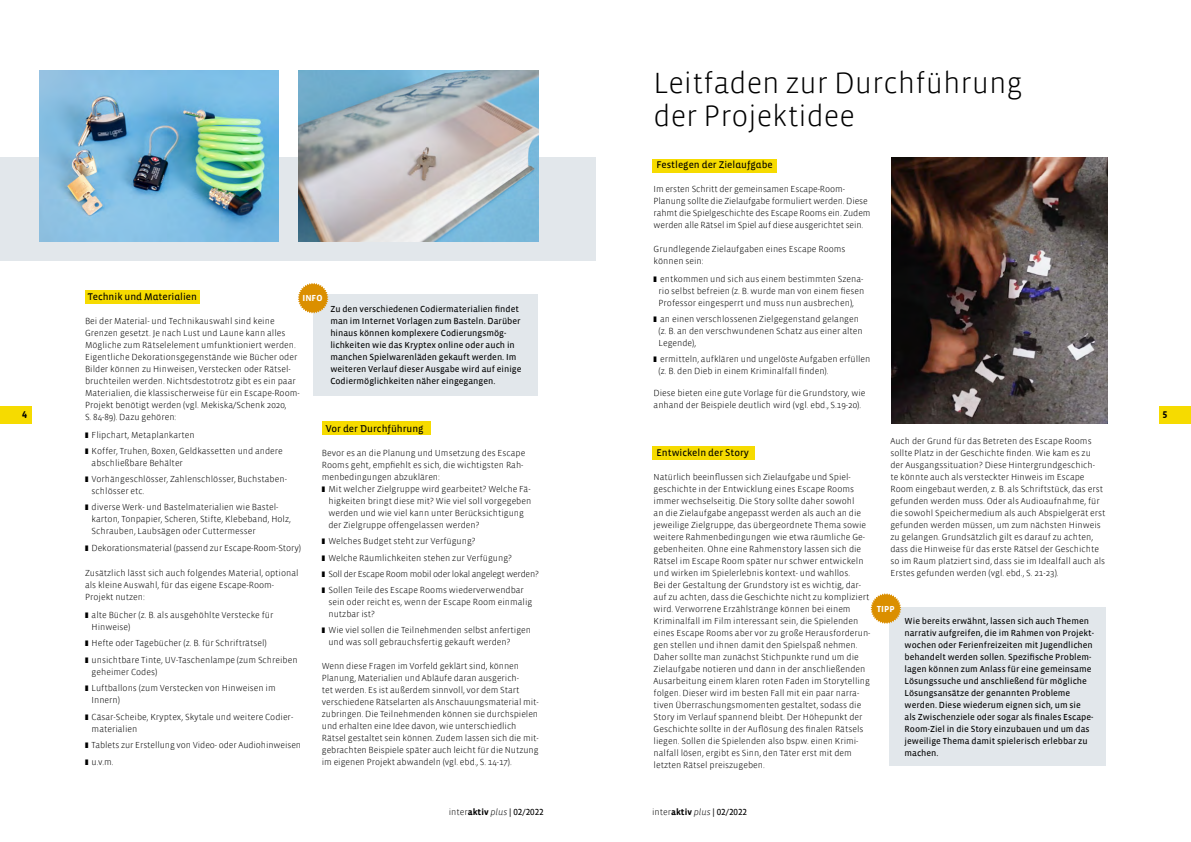
<style>
.page{position:relative;width:1191px;height:842px;background:#fff}
.page>*{position:absolute;margin:0;border:0;box-sizing:border-box;transform-origin:0 0}
.t1{font:300 30px/33px "Vista Sans";color:#000}
.t2{font:10px "Vista Sans Alt Reg";color:#000}
.t3{font:700 10px "Vista Sans Alt";color:#000}
.t4{font:300 9px/12px "Vista Sans";color:#000}
.t5{font:9px/12px "Vista Sans Reg";color:#000}
.t6{font:9px "Vista Sans Alt Reg";color:#000}
.t7{font:700 9px "Vista Sans";color:#fff}
.s1{font-family:"Vista Sans";font-weight:300}
.s2{font-family:"Vista Sans";font-weight:700}
.s3{font-family:"Vista Sans Alt Light Ita"}
</style>
<div class="page">
<div style="left:1159px;top:406px;width:32px;height:18px;background:#f6db00"></div>
<div style="left:85px;top:291px;width:114px;height:13px;background:#f6db00"></div>
<div style="left:322px;top:422px;width:108px;height:13px;background:#f6db00"></div>
<div style="left:652px;top:159px;width:125px;height:13px;background:#f6db00"></div>
<div style="left:652px;top:446px;width:102px;height:14px;background:#f6db00"></div>
<div style="left:314px;top:295px;width:224px;height:101px;background:#e2e7eb"></div>
<div style="left:0;top:157px;width:595px;height:104px;background:#e2e7eb"></div>
<div style="left:0;top:406px;width:31px;height:18px;background:#f6db00"></div>
<img style="left:40px;top:71px;width:239px;height:170px">
<img style="left:298px;top:71px;width:241px;height:170px">
<svg style="left:298px;top:283px;width:30px;height:30px"></svg>
<div style="left:889px;top:607px;width:216px;height:159px;background:#e2e7eb"></div>
<svg style="left:870px;top:593px;width:31px;height:31px"></svg>
<img style="left:891px;top:157px;width:216px;height:267px">
<h1 class="t1" style="left:653px;top:67px;width:371px">Leitfaden zur Durchführung der Projektidee</h1>
<p class="t2" style="left:656px;top:160px;width:118px">Festlegen der Zielaufgabe</p>
<p class="t4" style="left:653px;top:183px;width:218px">Im ersten Schritt der gemeinsamen Escape-Room-Planung sollte die Zielaufgabe formuliert werden. Diese rahmt die Spielgeschichte des Escape Rooms ein. Zudem werden alle Rätsel im Spiel auf diese ausgerichtet sein.</p>
<p class="t4" style="left:653px;top:243px;width:193px">Grundlegende Zielaufgaben eines Escape Rooms können sein:</p>
<p class="t4" style="left:658px;top:273px;width:207px;text-align:justify">entkommen und sich aus einem bestimmten Szena&shy;rio selbst befreien (z. B. wurde man von einem fiesen Professor eingesperrt und muss nun ausbrechen),</p>
<p class="t4" style="left:658px;top:313px;width:206px">an einen verschlossenen Zielgegenstand gelangen (z. B. an den verschwundenen Schatz aus einer alten<br>Legende),</p>
<p class="t4" style="left:658px;top:353px;width:213px">ermitteln, aufklären und ungelöste Aufgaben erfüllen (z. B. den Dieb in einem Kriminalfall finden).</p>
<p class="t4" style="left:653px;top:387px;width:213px">Diese bieten eine gute Vorlage für die Grundstory, wie anhand der Beispiele deutlich wird (vgl. ebd., S.19-20).</p>
<p class="t2" style="left:656px;top:448px;width:94px">Entwickeln der Story</p>
<p class="t4" style="left:653px;top:471px;width:218px">Natürlich beeinflussen sich Zielaufgabe und Spiel&shy;geschichte in der Entwicklung eines Escape Rooms immer wechselseitig. Die Story sollte daher sowohl<br>an die Zielaufgabe angepasst werden als auch an die jeweilige Zielgruppe, das übergeordnete Thema sowie weitere Rahmenbedingungen wie etwa räumliche Ge&shy;gebenheiten. Ohne eine Rahmenstory lassen sich die Rätsel im Escape Room später nur schwer entwickeln und wirken im Spielerlebnis kontext- und wahllos.<br>Bei der Gestaltung der Grundstory ist es wichtig, dar&shy;auf zu achten, dass die Geschichte nicht zu kompliziert wird. Verworrene Erzählstränge können bei einem Kriminalfall im Film interessant sein, die Spielenden eines Escape Rooms aber vor zu große Herausforderun&shy;gen stellen und ihnen damit den Spielspaß nehmen.<br>Daher sollte man zunächst Stichpunkte rund um die Zielaufgabe notieren und dann in der anschließenden Ausarbeitung einem klaren roten Faden im Storytelling folgen. Dieser wird im besten Fall mit ein paar narra&shy;tiven Überraschungsmomenten gestaltet, sodass die Story im Verlauf spannend bleibt. Der Höhepunkt der Geschichte sollte in der Auflösung des finalen Rätsels liegen. Sollen die Spielenden also bspw. einen Krimi&shy;nalfall lösen, ergibt es Sinn, den Täter erst mit dem letzten Rätsel preiszugeben.</p>
<p class="t2" style="left:88px;top:292px;width:111px">Technik und Materialien</p>
<p class="t4" style="left:85px;top:315px;width:216px">Bei der Material- und Technikauswahl sind keine Grenzen gesetzt. Je nach Lust und Laune kann alles Mögliche zum Rätselelement umfunktioniert werden.<br>Eigentliche Dekorationsgegenstände wie Bücher oder Bilder können zu Hinweisen, Verstecken oder Rätsel&shy;bruchteilen werden. Nichtsdestotrotz gibt es ein paar Materialien, die klassischerweise für ein Escape-Room-Projekt benötigt werden (vgl. Mekiska/Schenk 2020,<br>S. 84-89). Dazu gehören:</p>
<p class="t4" style="left:92px;top:427px;width:193px;line-height:16.3px">Flipchart, Metaplankarten<br>Koffer, Truhen, Boxen, Geldkassetten und andere</p>
<p class="t4" style="left:92px;top:455px;width:197px;line-height:16.3px">abschließbare Behälter<br>Vorhängeschlösser, Zahlenschlösser, Buchstaben-</p>
<p class="t4" style="left:92px;top:483px;width:188px;line-height:16.3px">schlösser etc.<br>diverse Werk- und Bastelmaterialien wie Bastel-</p>
<p class="t4" style="left:92px;top:514px;width:201px">karton, Tonpapier, Scheren, Stifte, Klebeband, Holz,<br>Schrauben, Laubsägen oder Cuttermesser</p>
<p class="t4" style="left:92px;top:542px;width:211px">Dekorationsmaterial (passend zur Escape-Room-Story)</p>
<p class="t4" style="left:85px;top:567px;width:215px">Zusätzlich lässt sich auch folgendes Material, optional als kleine Auswahl, für das eigene Escape-Room-<br>Projekt nutzen:</p>
<p class="t4" style="left:92px;top:609px;width:183px">alte Bücher (z. B. als ausgehöhlte Verstecke für<br>Hinweise)</p>
<p class="t4" style="left:92px;top:635px;width:207px;line-height:16.5px">Hefte oder Tagebücher (z. B. für Schrifträtsel) unsichtbare Tinte, UV-Taschenlampe (zum Schreiben</p>
<p class="t4" style="left:92px;top:664px;width:186px;line-height:16.5px">geheimer Codes)<br>Luftballons (zum Verstecken von Hinweisen im</p>
<p class="t4" style="left:92px;top:692px;width:203px;line-height:16.5px">Innern)<br>Cäsar-Scheibe, Kryptex, Skytale und weitere Codier-</p>
<p class="t4" style="left:92px;top:721px;width:211px;line-height:16.5px">materialien<br>Tablets zur Erstellung von Video- oder Audiohinweisen u.v.m.</p>
<p class="t7" style="left:302px;top:294px;width:22px">INFO</p>
<p class="t5" style="left:330px;top:303px;width:193px">Zu den verschiedenen Codiermaterialien findet man im Internet Vorlagen zum Basteln. Darüber hinaus können komplexere Codierungsmög&shy;lichkeiten wie das Kryptex online oder auch in manchen Spielwarenläden gekauft werden. Im weiteren Verlauf dieser Ausgabe wird auf einige Codiermöglichkeiten näher eingegangen.</p>
<p class="t2" style="left:326px;top:424px;width:99px">Vor der Durchführung</p>
<p class="t4" style="left:322px;top:447px;width:205px">Bevor es an die Planung und Umsetzung des Escape<br>Rooms geht, empfiehlt es sich, die wichtigsten Rah&shy;menbedingungen abzuklären:</p>
<p class="t4" style="left:328px;top:483px;width:204px">Mit welcher Zielgruppe wird gearbeitet? Welche Fä&shy;higkeiten bringt diese mit? Wie viel soll vorgegeben werden und wie viel kann unter Berücksichtigung der Zielgruppe offengelassen werden?</p>
<p class="t4" style="left:328px;top:533px;width:212px;line-height:16.3px">Welches Budget steht zur Verfügung?<br>Welche Räumlichkeiten stehen zur Verfügung?<br>Soll der Escape Room mobil oder lokal angelegt werden?<br>Sollen Teile des Escape Rooms wiederverwendbar</p>
<p class="t4" style="left:328px;top:596px;width:205px">sein oder reicht es, wenn der Escape Room einmalig nutzbar ist?</p>
<p class="t4" style="left:328px;top:624px;width:204px">Wie viel sollen die Teilnehmenden selbst anfertigen und was soll gebrauchsfertig gekauft werden?</p>
<p class="t4" style="left:322px;top:660px;width:218px">Wenn diese Fragen im Vorfeld geklärt sind, können Planung, Materialien und Abläufe daran ausgerich-<br>tet werden. Es ist außerdem sinnvoll, vor dem Start verschiedene Rätselarten als Anschauungsmaterial mit&shy;zubringen. Die Teilnehmenden können sie durchspielen und erhalten eine Idee davon, wie unterschiedlich Rätsel gestaltet sein können. Zudem lassen sich die mit&shy;gebrachten Beispiele später auch leicht für die Nutzung im eigenen Projekt abwandeln (vgl. ebd., S. 14-17).</p>
<p class="t3" style="left:22px;top:409px;width:6px">4</p>
<p class="t3" style="left:1162px;top:409px;width:6px">5</p>
<p class="t4" style="left:890px;top:435px;width:217px">Auch der Grund für das Betreten des Escape Rooms sollte Platz in der Geschichte finden. Wie kam es zu der Ausgangssituation? Diese Hintergrundgeschich-<br>te könnte auch als versteckter Hinweis im Escape Room eingebaut werden, z. B. als Schriftstück, das erst gefunden werden muss. Oder als Audioaufnahme, für die sowohl Speichermedium als auch Abspielgerät erst gefunden werden müssen, um zum nächsten Hinweis zu gelangen. Grundsätzlich gilt es darauf zu achten, dass die Hinweise für das erste Rätsel der Geschichte so im Raum platziert sind, dass sie im Idealfall auch als Erstes gefunden werden (vgl. ebd., S. 21-23).</p>
<p class="t5" style="left:904px;top:615px;width:191px">Wie bereits erwähnt, lassen sich auch Themen narrativ aufgreifen, die im Rahmen von Projekt&shy;wochen oder Ferienfreizeiten mit Jugendlichen behandelt werden sollen. Spezifische Problem&shy;lagen können zum Anlass für eine gemeinsame Lösungssuche und anschließend für mögliche Lösungsansätze der genannten Probleme werden. Diese wiederum eignen sich, um sie als Zwischenziele oder sogar als finales Escape-Room-Ziel in die Story einzubauen und um das jeweilige Thema damit spielerisch erlebbar zu machen.</p>
<p class="t7" style="left:876px;top:604px;width:19px">TIPP</p>
<p class="t6" style="left:449px;top:807px;width:96px"><span class="s1">inter</span><span class="s2">aktiv</span> <span class="s3">plus</span> | 02/2022</p>
<p class="t6" style="left:652px;top:807px;width:96px"><span class="s1">inter</span><span class="s2">aktiv</span> <span class="s3">plus</span> | 02/2022</p>
</div>
